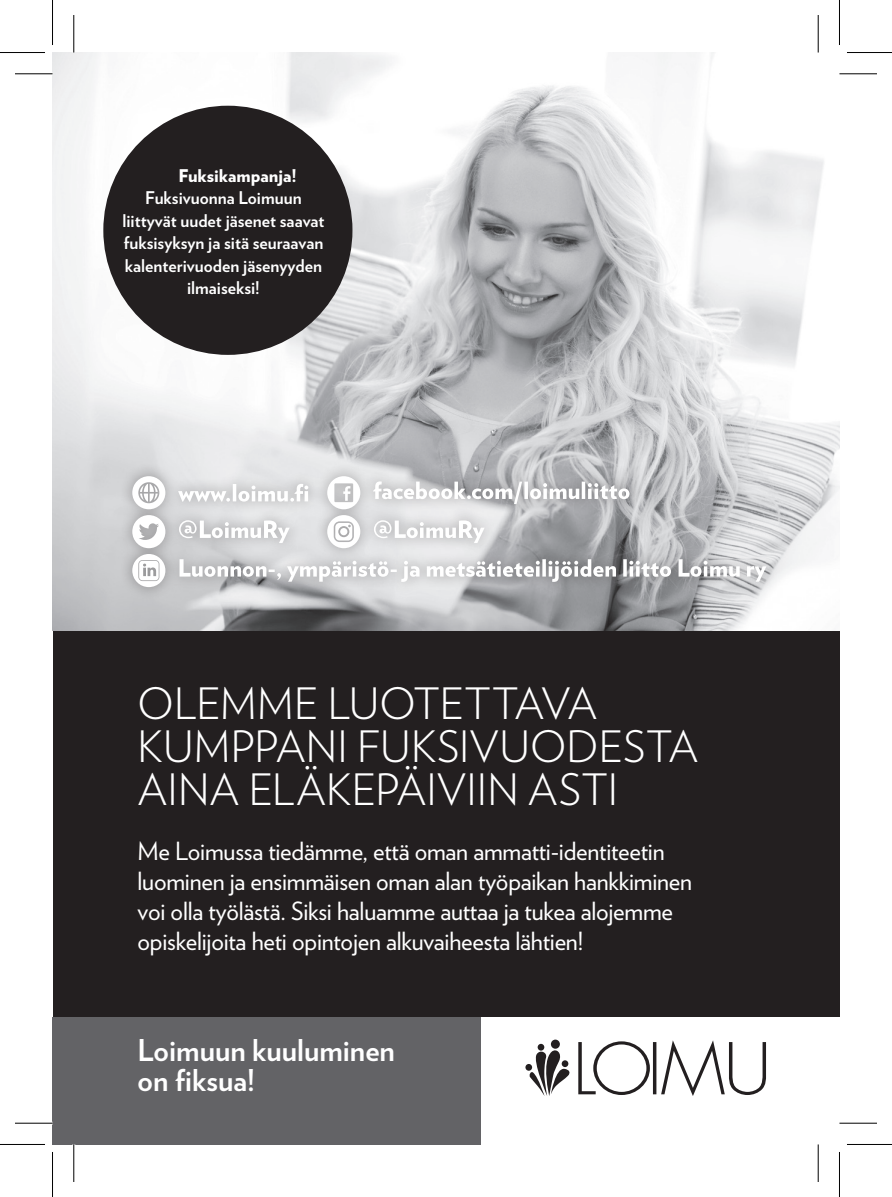
<style>
.page{position:relative;width:892px;height:1197px;background:#fff}
.page>*{position:absolute;margin:0;border:0;box-sizing:border-box;transform-origin:0 0}
.t1{font:300 43.25px/43.2px "Verlag";color:#fff}
.t2{font:700 30px/30px "Verlag";color:#fff}
.t3{font:25px/30px "Verlag";letter-spacing:-.01em;color:#fff}
.t4{font:700 17.5px/22.5px "Verlag";color:#fff;text-align:center}
.t5{font:900 17.5px "Verlag";color:#fff}
</style>
<div class="page">
<div style="left:52px;top:1016px;width:429px;height:128px;background:#636366"></div>
<div style="left:52px;top:598px;width:787px;height:418px;background:#231f20"></div>
<img style="left:52px;top:52px;width:787px;height:578px">
<div style="left:103px;top:106px;width:249px;height:249px;background:#231f20;border-radius:50%"></div>
<div style="left:119px;top:463px;width:659px;height:137px;background:#231f20;opacity:.4"></div>
<svg style="left:373px;top:481px;width:256px;height:23px"></svg>
<svg style="left:327px;top:476px;width:33px;height:33px"></svg>
<svg style="left:132px;top:515px;width:33px;height:33px"></svg>
<svg style="left:179px;top:520px;width:111px;height:23px"></svg>
<svg style="left:327px;top:515px;width:33px;height:33px"></svg>
<svg style="left:374px;top:520px;width:110px;height:23px"></svg>
<svg style="left:132px;top:554px;width:33px;height:33px"></svg>
<svg style="left:179px;top:559px;width:587px;height:23px"></svg>
<svg style="left:178px;top:484px;width:130px;height:17px"></svg>
<svg style="left:132px;top:476px;width:33px;height:33px"></svg>
<svg style="left:528px;top:1047px;width:42px;height:49px"></svg>
<div style="left:551px;top:1039px;width:9px;height:9px;background:#231f20;border-radius:50%"></div>
<svg style="left:537px;top:1043px;width:7px;height:7px"></svg>
<svg style="left:525px;top:1063px;width:7px;height:7px"></svg>
<div style="left:561px;top:1060px;width:7px;height:7px;background:#231f20;border-radius:50%"></div>
<svg style="left:578px;top:1040px;width:188px;height:55px"></svg>
<hr style="left:15px;top:73px;width:37px;height:1px;background:#000">
<hr style="left:839px;top:73px;width:38px;height:1px;background:#000">
<hr style="left:15px;top:1122px;width:37px;height:1px;background:#000">
<hr style="left:839px;top:1122px;width:38px;height:1px;background:#000">
<hr style="left:73px;top:15px;width:1px;height:37px;background:#000">
<hr style="left:73px;top:1144px;width:1px;height:37px;background:#000">
<hr style="left:817px;top:15px;width:1px;height:37px;background:#000">
<hr style="left:817px;top:1144px;width:1px;height:37px;background:#000">
<hr style="left:0;top:52px;width:45px;height:1px;background:#000">
<hr style="left:847px;top:52px;width:45px;height:1px;background:#000">
<hr style="left:0;top:1143px;width:45px;height:1px;background:#000">
<hr style="left:847px;top:1143px;width:45px;height:1px;background:#000">
<hr style="left:52px;top:0;width:1px;height:45px;background:#000">
<hr style="left:52px;top:1151px;width:1px;height:45px;background:#000">
<hr style="left:839px;top:0;width:1px;height:45px;background:#000">
<hr style="left:839px;top:1151px;width:1px;height:45px;background:#000">
<p class="t5" style="left:178px;top:161px;width:120px">Fuksikampanja!</p>
<p class="t4" style="left:122px;top:186px;width:203px">Fuksivuonna Loimuun liittyvät uudet jäsenet saavat fuksisyksyn ja sitä seuraavan kalenterivuoden jäsenyyden ilmaiseksi!</p>
<h1 class="t1" style="left:138px;top:679px;width:562px">OLEMME LUOTETTAVA<br>KUMPPANI FUKSIVUODESTA<br>AINA ELÄKEPÄIVIIN ASTI</h1>
<p class="t3" style="left:138px;top:835px;width:556px">Me Loimussa tiedämme, että oman ammatti-identiteetin luominen ja ensimmäisen oman alan työpaikan hankkiminen voi olla työlästä. Siksi haluamme auttaa ja tukea alojemme opiskelijoita heti opintojen alkuvaiheesta lähtien!</p>
<p class="t2" style="left:138px;top:1033px;width:259px">Loimuun kuuluminen on fiksua!</p>
</div>
